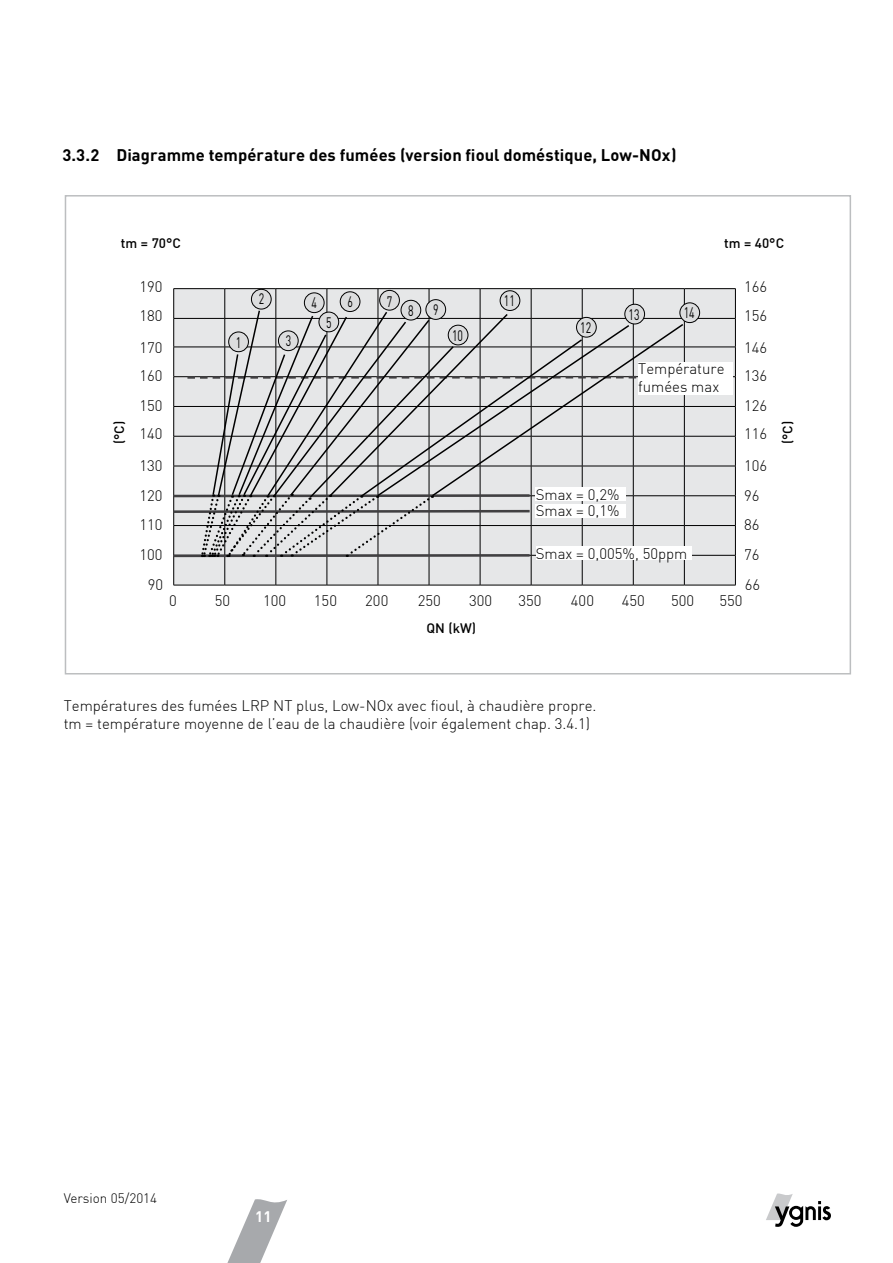
<style>
.page{position:relative;width:893px;height:1263px;background:#fff}
.page>*{position:absolute;margin:0;border:0;box-sizing:border-box;transform-origin:0 0}
.t1{font:700 16.5px "DIN";letter-spacing:.005em;color:#000}
.t2{font:300 15px/18px "DIN";color:#000}
.t3{font:15px "DIN";color:#000;scale:.7 1}
.t4{font:700 15px "DIN";color:#fff}
.t5{font:500 13.5px "DIN";color:#000}
.t6{font:300 13.5px "DIN";color:#000}
</style>
<div class="page">
<svg style="left:766px;top:1193px;width:65px;height:34px"></svg>
<svg style="left:227px;top:1199px;width:60px;height:64px"></svg>
<div style="left:65px;top:195px;width:786px;height:479px;border:2px solid #bcbec0"></div>
<div style="left:174px;top:289px;width:561px;height:296px;background:#e6e7e8"></div>
<hr style="left:173px;top:288px;width:52px;height:1px;background:#000">
<hr style="left:225px;top:288px;width:51px;height:1px;background:#000">
<hr style="left:276px;top:288px;width:51px;height:1px;background:#000">
<hr style="left:327px;top:288px;width:51px;height:1px;background:#000">
<hr style="left:378px;top:288px;width:51px;height:1px;background:#000">
<hr style="left:429px;top:288px;width:51px;height:1px;background:#000">
<hr style="left:480px;top:288px;width:51px;height:1px;background:#000">
<hr style="left:531px;top:288px;width:51px;height:1px;background:#000">
<hr style="left:582px;top:288px;width:51px;height:1px;background:#000">
<hr style="left:633px;top:288px;width:51px;height:1px;background:#000">
<hr style="left:684px;top:288px;width:52px;height:1px;background:#000">
<hr style="left:684px;top:318px;width:52px;height:1px;background:#000">
<hr style="left:684px;top:347px;width:52px;height:1px;background:#000">
<hr style="left:684px;top:376px;width:52px;height:1px;background:#000">
<hr style="left:684px;top:406px;width:52px;height:1px;background:#000">
<svg style="left:735px;top:289px;width:1px;height:147px"></svg>
<hr style="left:684px;top:436px;width:52px;height:1px;background:#000">
<hr style="left:735px;top:436px;width:1px;height:30px;background:#000">
<hr style="left:684px;top:466px;width:52px;height:1px;background:#000">
<hr style="left:684px;top:495px;width:52px;height:1px;background:#000">
<hr style="left:684px;top:525px;width:52px;height:1px;background:#000">
<svg style="left:735px;top:466px;width:1px;height:89px"></svg>
<hr style="left:173px;top:555px;width:1px;height:30px;background:#000">
<hr style="left:225px;top:555px;width:1px;height:30px;background:#000">
<hr style="left:276px;top:555px;width:1px;height:30px;background:#000">
<hr style="left:327px;top:555px;width:1px;height:30px;background:#000">
<hr style="left:378px;top:555px;width:1px;height:30px;background:#000">
<hr style="left:429px;top:555px;width:1px;height:30px;background:#000">
<hr style="left:480px;top:555px;width:1px;height:30px;background:#000">
<hr style="left:531px;top:555px;width:1px;height:30px;background:#000">
<hr style="left:582px;top:555px;width:1px;height:30px;background:#000">
<hr style="left:633px;top:555px;width:1px;height:30px;background:#000">
<hr style="left:684px;top:555px;width:52px;height:1px;background:#000">
<hr style="left:684px;top:555px;width:1px;height:30px;background:#000">
<hr style="left:735px;top:555px;width:1px;height:30px;background:#000">
<hr style="left:173px;top:585px;width:52px;height:1px;background:#000">
<hr style="left:225px;top:585px;width:51px;height:1px;background:#000">
<hr style="left:276px;top:585px;width:51px;height:1px;background:#000">
<hr style="left:327px;top:585px;width:51px;height:1px;background:#000">
<hr style="left:378px;top:585px;width:51px;height:1px;background:#000">
<hr style="left:429px;top:585px;width:51px;height:1px;background:#000">
<hr style="left:480px;top:585px;width:51px;height:1px;background:#000">
<hr style="left:531px;top:585px;width:51px;height:1px;background:#000">
<hr style="left:582px;top:585px;width:51px;height:1px;background:#000">
<hr style="left:633px;top:585px;width:51px;height:1px;background:#000">
<hr style="left:684px;top:585px;width:52px;height:1px;background:#000">
<div style="left:536px;top:547px;width:155px;height:13px;background:#fff"></div>
<div style="left:638px;top:362px;width:95px;height:33px;background:#fff"></div>
<div style="left:680px;top:303px;width:20px;height:20px;background:#dcddde;border-radius:50%"></div>
<div style="left:680px;top:303px;width:20px;height:20px;border:1px solid #000;border-radius:50%"></div>
<svg style="left:173px;top:289px;width:512px;height:269px;background:#cecfd0"></svg>
<div style="left:251px;top:289px;width:20px;height:20px;background:#dcddde;border-radius:50%"></div>
<div style="left:251px;top:289px;width:20px;height:20px;border:1px solid #000;border-radius:50%"></div>
<p class="t1" style="left:62px;top:144px;width:616px">3.3.2 Diagramme température des fumées (version fioul doméstique, Low-NOx)</p>
<p class="t5" style="left:121px;top:235px;width:62px">tm = 70°C</p>
<p class="t5" style="left:724px;top:235px;width:62px">tm = 40°C</p>
<p class="t2" style="left:140px;top:278px;width:25px">190</p>
<p class="t2" style="left:744px;top:278px;width:25px">166</p>
<p class="t3" style="left:259px;top:289px;width:9px">2</p>
<p class="t3" style="left:504px;top:291px;width:17px">11</p>
<p class="t3" style="left:347px;top:292px;width:9px">6</p>
<p class="t3" style="left:387px;top:292px;width:9px">7</p>
<p class="t3" style="left:312px;top:293px;width:9px">4</p>
<p class="t3" style="left:408px;top:302px;width:9px">8</p>
<p class="t3" style="left:433px;top:300px;width:9px">9</p>
<p class="t3" style="left:629px;top:305px;width:17px">13</p>
<p class="t3" style="left:684px;top:303px;width:17px">14</p>
<p class="t2" style="left:140px;top:306px;width:25px">180</p>
<p class="t2" style="left:744px;top:306px;width:25px">156</p>
<p class="t3" style="left:326px;top:313px;width:9px">5</p>
<p class="t3" style="left:580px;top:318px;width:17px">12</p>
<p class="t3" style="left:452px;top:327px;width:17px">10</p>
<p class="t3" style="left:236px;top:333px;width:9px">1</p>
<p class="t3" style="left:286px;top:332px;width:9px">3</p>
<p class="t2" style="left:140px;top:338px;width:25px">170</p>
<p class="t2" style="left:744px;top:338px;width:25px">146</p>
<p class="t2" style="left:638px;top:360px;width:88px">Température fumées max</p>
<p class="t2" style="left:140px;top:367px;width:25px">160</p>
<p class="t2" style="left:744px;top:367px;width:25px">136</p>
<p class="t2" style="left:140px;top:396px;width:25px">150</p>
<p class="t2" style="left:744px;top:396px;width:25px">126</p>
<p class="t5" style="left:111px;top:444px;width:25px;rotate:-90deg">(°C)</p>
<p class="t5" style="left:779px;top:444px;width:25px;rotate:-90deg">(°C)</p>
<p class="t2" style="left:140px;top:425px;width:25px">140</p>
<p class="t2" style="left:744px;top:425px;width:25px">116</p>
<p class="t2" style="left:140px;top:456px;width:25px">130</p>
<p class="t2" style="left:744px;top:456px;width:25px">106</p>
<p class="t2" style="left:536px;top:486px;width:85px;line-height:16.6px">Smax = 0,2%<br>Smax = 0,1%</p>
<p class="t2" style="left:536px;top:544px;width:153px">Smax = 0,005%, 50ppm</p>
<p class="t2" style="left:140px;top:486px;width:25px">120</p>
<p class="t2" style="left:744px;top:486px;width:17px">96</p>
<p class="t2" style="left:140px;top:516px;width:25px">110</p>
<p class="t2" style="left:744px;top:516px;width:17px">86</p>
<p class="t2" style="left:140px;top:545px;width:25px">100</p>
<p class="t2" style="left:744px;top:545px;width:17px">76</p>
<p class="t2" style="left:148px;top:575px;width:17px">90</p>
<p class="t2" style="left:745px;top:575px;width:17px">66</p>
<p class="t2" style="left:169px;top:591px;width:9px">0</p>
<p class="t2" style="left:215px;top:591px;width:17px">50</p>
<p class="t2" style="left:263px;top:591px;width:25px">100</p>
<p class="t2" style="left:314px;top:591px;width:25px">150</p>
<p class="t2" style="left:365px;top:591px;width:25px">200</p>
<p class="t2" style="left:418px;top:591px;width:25px">250</p>
<p class="t2" style="left:469px;top:591px;width:25px">300</p>
<p class="t2" style="left:518px;top:591px;width:25px">350</p>
<p class="t2" style="left:571px;top:591px;width:25px">400</p>
<p class="t2" style="left:622px;top:591px;width:25px">450</p>
<p class="t2" style="left:671px;top:591px;width:25px">500</p>
<p class="t2" style="left:719px;top:591px;width:25px">550</p>
<p class="t5" style="left:426px;top:619px;width:51px">QN (kW)</p>
<p class="t2" style="left:64px;top:697px;width:534px">Températures des fumées LRP NT plus, Low-NOx avec fioul, à chaudière propre. tm = température moyenne de l’eau de la chaudière (voir également chap. 3.4.1)</p>
<p class="t6" style="left:64px;top:1190px;width:95px">Version 05/2014</p>
<p class="t4" style="left:255px;top:1207px;width:18px">11</p>
</div>
